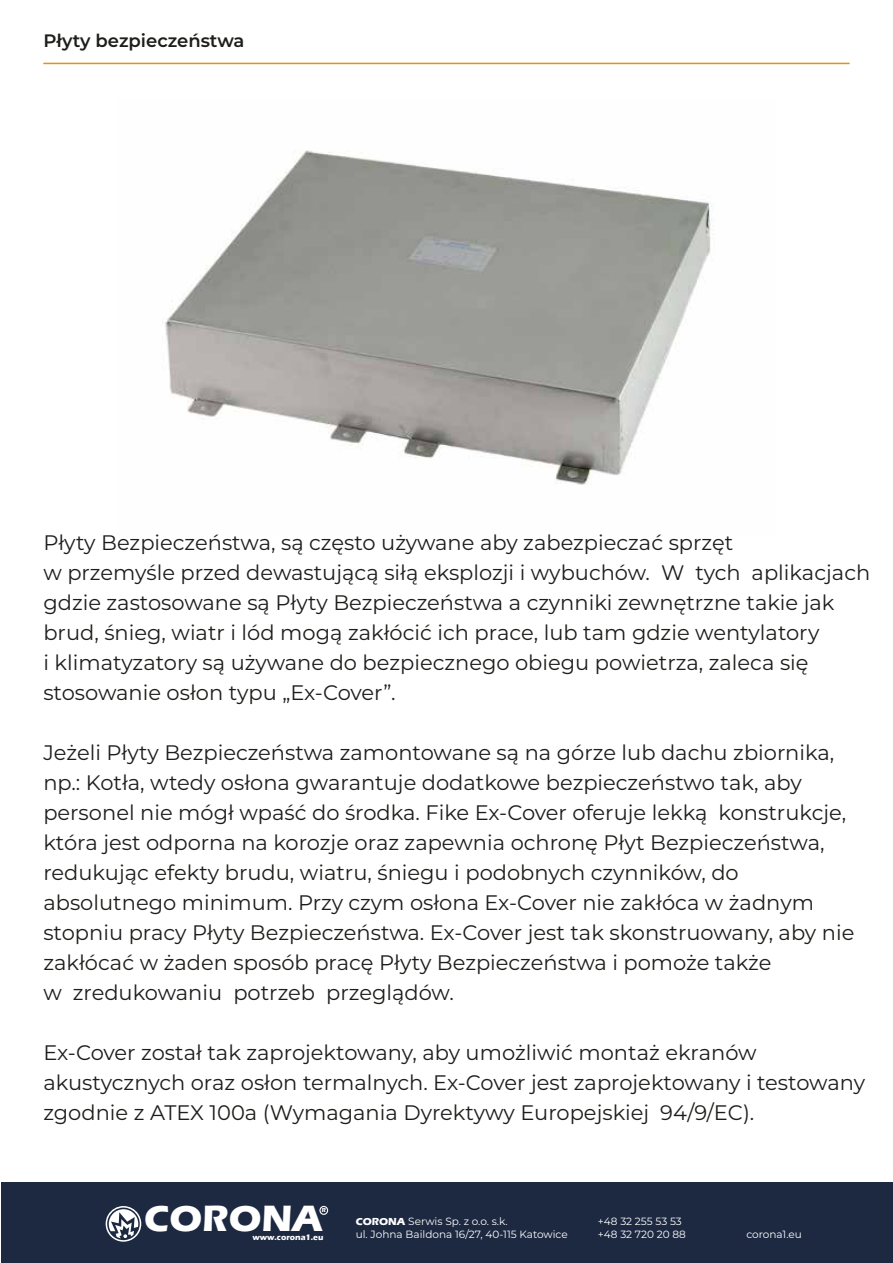
<style>
.page{position:relative;width:893px;height:1263px;background:#fff}
.page>*{position:absolute;margin:0;border:0;box-sizing:border-box;transform-origin:0 0}
.t1{font:700 37.65px "Eras ITC";color:#fff}
.t2{font:21px/30px "Montserrat";color:#1d1d1b}
.t3{font:600 18px "Montserrat";color:#1d1d1b}
.t4{font:10.5px/12.6px "Montserrat";color:#fff}
.t5{font:700 8.1px "Eras ITC";color:#fff}
.t6{font:700 6px "Eras ITC";color:#fff}
.s1{font-family:"Eras ITC";font-weight:700}
</style>
<div class="page">
<hr style="left:43px;top:63px;width:807px;height:1px;background:#e79400">
<div style="left:1px;top:1182px;width:892px;height:81px;background:#1d2841"></div>
<svg style="left:319px;top:1206px;width:9px;height:9px"></svg>
<svg style="left:106px;top:1206px;width:35px;height:36px"></svg>
<img style="left:162px;top:150px;width:552px;height:335px">
<p class="t3" style="left:43px;top:28px;width:203px">Płyty bezpieczeństwa</p>
<p class="t2" style="left:43px;top:527px;width:828px">Płyty Bezpieczeństwa, są często używane aby zabezpieczać sprzęt<br>w przemyśle przed dewastującą siłą eksplozji i wybuchów. W tych aplikacjach gdzie zastosowane są Płyty Bezpieczeństwa a czynniki zewnętrzne takie jak brud, śnieg, wiatr i lód mogą zakłócić ich prace, lub tam gdzie wentylatory<br>i klimatyzatory są używane do bezpiecznego obiegu powietrza, zaleca się stosowanie osłon typu „Ex-Cover”.</p>
<p class="t2" style="left:43px;top:737px;width:812px">Jeżeli Płyty Bezpieczeństwa zamontowane są na górze lub dachu zbiornika, np.: Kotła, wtedy osłona gwarantuje dodatkowe bezpieczeństwo tak, aby personel nie mógł wpaść do środka. Fike Ex-Cover oferuje lekką konstrukcje, która jest odporna na korozje oraz zapewnia ochronę Płyt Bezpieczeństwa, redukując efekty brudu, wiatru, śniegu i podobnych czynników, do absolutnego minimum. Przy czym osłona Ex-Cover nie zakłóca w żadnym stopniu pracy Płyty Bezpieczeństwa. Ex-Cover jest tak skonstruowany, aby nie zakłócać w żaden sposób pracę Płyty Bezpieczeństwa i pomoże także<br>w zredukowaniu potrzeb przeglądów.</p>
<p class="t2" style="left:43px;top:1037px;width:823px">Ex-Cover został tak zaprojektowany, aby umożliwić montaż ekranów akustycznych oraz osłon termalnych. Ex-Cover jest zaprojektowany i testowany zgodnie z ATEX 100a (Wymagania Dyrektywy Europejskiej 94/9/EC).</p>
<h1 class="t1" style="left:144px;top:1197px;width:180px">CORONA</h1>
<p class="t5" style="left:252px;top:1232px;width:73px">www.corona1.eu</p>
<p class="t6" style="left:322px;top:1207px;width:6px">R</p>
<p class="t4" style="left:356px;top:1215px;width:214px"><span class="s1">CORONA</span> Serwis Sp. z o.o. s.k.<br>ul. Johna Baildona 16/27, 40-115 Katowice</p>
<p class="t4" style="left:598px;top:1215px;width:90px">+48 32 255 53 53 +48 32 720 20 88</p>
<p class="t4" style="left:746px;top:1227px;width:57px">corona1.eu</p>
</div>
